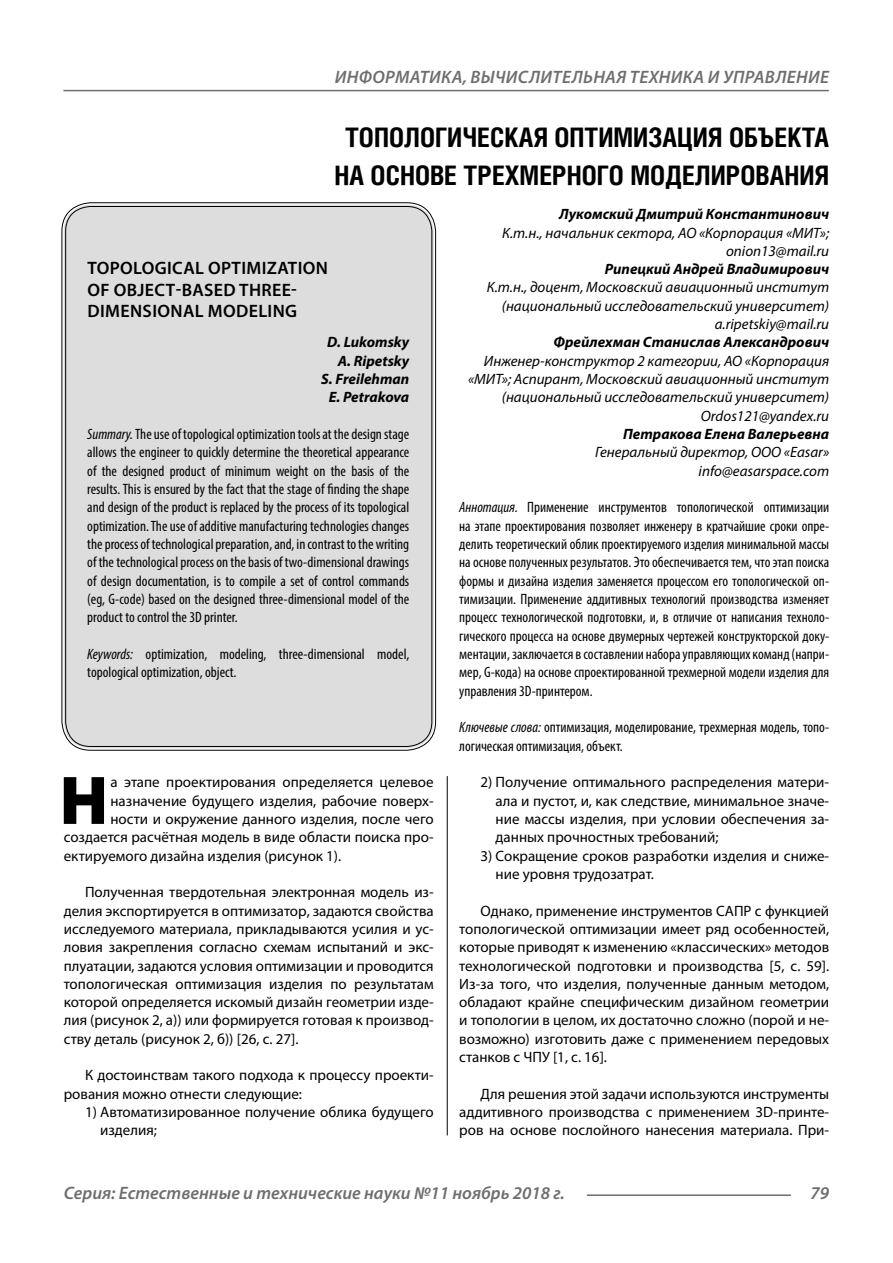
<style>
.page{position:relative;width:893px;height:1263px;background:#fff}
.page>*{position:absolute;margin:0;border:0;box-sizing:border-box;transform-origin:0 0}
.Bukvica{font:900 69.3px "Myriad Pro";color:#000}
.Header{font:700 27px/37.5px "Helios Cond";color:#000;text-align:center}
.t1{font:italic 600 18px "Myriad Pro";letter-spacing:.005em;color:#6e6e6e}
.Header-eng{font:600 18px/21.6px "Myriad Pro";letter-spacing:.02em;color:#000}
.Normal{font:15px/18.3px "Myriad Pro";color:#000;text-align:justify}
.Annotation-rus{font:condensed 15px/18.3px "Myriad Pro";color:#000;text-align:justify}
.Annotation-eng{font:condensed 15px/18.3px "Myriad Pro";color:#000;text-align:justify}
.Author-doc{font:italic 15px/18.3px "Myriad Pro";color:#000;text-align:right}
.Bukvica-2{font:15px "Myriad Pro";color:#000}
.Author{font:italic 700 15px "Myriad Pro";color:#000}
.Author-email{font:italic 15px "Myriad Pro";color:#000}
.Author-eng{font:italic 700 15px "Myriad Pro";color:#000}
.s1{font-style:italic}
</style>
<div class="page">
<hr style="left:447px;top:776px;width:1px;height:359px;background:#000">
<hr style="left:63px;top:90px;width:766px;height:1px;background:#6e6e6e">
<div style="left:64px;top:205px;width:370px;height:543px;background:#ddd;border-radius:27px"></div>
<hr style="left:587px;top:1194px;width:204px;height:2px;background:#6e6e6e">
<p class="t1" style="left:335px;top:66px;width:496px">ИНФОРМАТИКА, ВЫЧИСЛИТЕЛЬНАЯ ТЕХНИКА И УПРАВЛЕНИЕ</p>
<p class="Header" style="left:335px;top:118px;width:496px">ТОПОЛОГИЧЕСКАЯ ОПТИМИЗАЦИЯ ОБЪЕКТА<br>НА ОСНОВЕ ТРЕХМЕРНОГО МОДЕЛИРОВАНИЯ</p>
<p class="Author" style="left:559px;top:204px;width:271px">Лукомский Дмитрий Константинович</p>
<p class="Author-doc" style="left:502px;top:223px;width:329px">К.т.н., начальник сектора, АО «Корпорация «МИТ»;</p>
<p class="Author-email" style="left:726px;top:242px;width:105px">onion13@mail.ru</p>
<p class="Author" style="left:605px;top:259px;width:226px">Рипецкий Андрей Владимирович</p>
<p class="Author-doc" style="left:487px;top:278px;width:344px">К.т.н., доцент, Московский авиационный институт (национальный исследовательский университет)</p>
<p class="Author-email" style="left:715px;top:315px;width:116px">a.ripetskiy@mail.ru</p>
<p class="Author" style="left:553px;top:333px;width:277px">Фрейлехман Станислав Александрович</p>
<p class="Author-doc" style="left:468px;top:351px;width:363px">Инженер-конструктор 2 категории, АО «Корпорация «МИТ»; Аспирант, Московский авиационный институт (национальный исследовательский университет)</p>
<p class="Author-email" style="left:701px;top:406px;width:130px">Ordos121@yandex.ru</p>
<p class="Author" style="left:623px;top:424px;width:208px">Петракова Елена Валерьевна</p>
<p class="Author-doc" style="left:595px;top:443px;width:236px">Генеральный директор, ООО «Easar»</p>
<p class="Author-email" style="left:699px;top:461px;width:132px">info@easarspace.com</p>
<p class="Annotation-rus" style="left:459px;top:498px;width:371px"><span class="s1">Аннотация.</span> Применение инструментов топологической оптимизации на этапе проектирования позволяет инженеру в кратчайшие сроки опре&shy;делить теоретический облик проектируемого изделия минимальной массы на основе полученных результатов. Это обеспечивается тем, что этап поиска формы и дизайна изделия заменяется процессом его топологической оп&shy;тимизации. Применение аддитивных технологий производства изменяет процесс технологической подготовки, и, в отличие от написания техноло&shy;гического процесса на основе двумерных чертежей конструкторской доку&shy;ментации, заключается в составлении набора управляющих команд (напри&shy;мер, G-кода) на основе спроектированной трехмерной модели изделия для управления 3D-принтером.</p>
<p class="Annotation-rus" style="left:459px;top:718px;width:371px"><span class="s1">Ключевые слова:</span> оптимизация, моделирование, трехмерная модель, топо&shy;логическая оптимизация, объект.</p>
<p class="Header-eng" style="left:87px;top:257px;width:242px">TOPOLOGICAL OPTIMIZATION<br>OF OBJECT-BASED THREE-<br>DIMENSIONAL MODELING</p>
<p class="Author-eng" style="left:327px;top:333px;width:84px">D. Lukomsky</p>
<p class="Author-eng" style="left:338px;top:351px;width:73px">A. Ripetsky</p>
<p class="Author-eng" style="left:321px;top:369px;width:90px">S. Freilehman</p>
<p class="Author-eng" style="left:329px;top:388px;width:82px">E. Petrakova</p>
<p class="Annotation-eng" style="left:87px;top:425px;width:324px"><span class="s1">Summary.</span> The use of topological optimization tools at the design stage allows the engineer to quickly determine the theoretical appearance of the designed product of minimum weight on the basis of the results. This is ensured by the fact that the stage of finding the shape and design of the product is replaced by the process of its topological optimization. The use of additive manufacturing technologies changes the process of technological preparation, and, in contrast to the writing of the technological process on the basis of two-dimensional drawings of design documentation, is to compile a set of control commands (eg, G-code) based on the designed three-dimensional model of the product to control the 3D printer.</p>
<p class="Annotation-eng" style="left:87px;top:645px;width:323px"><span class="s1">Keywords:</span> optimization, modeling, three-dimensional model, topological optimization, object.</p>
<p class="Bukvica" style="left:59px;top:754px;width:50px">Н</p>
<p class="Bukvica-2" style="left:110px;top:773px;width:325px">а этапе проектирования определяется целевое</p>
<p class="Bukvica-2" style="left:110px;top:791px;width:325px">назначение будущего изделия, рабочие поверх-</p>
<p class="Bukvica-2" style="left:110px;top:810px;width:325px">ности и окружение данного изделия, после чего</p>
<p class="Bukvica-2" style="left:64px;top:828px;width:371px">создается расчётная модель в виде области поиска про-</p>
<p class="Bukvica-2" style="left:64px;top:846px;width:279px">ектируемого дизайна изделия (рисунок 1).</p>
<p class="Normal" style="left:64px;top:883px;width:371px;text-indent:21px">Полученная твердотельная электронная модель из&shy;делия экспортируется в оптимизатор, задаются свойства исследуемого материала, прикладываются усилия и ус&shy;ловия закрепления согласно схемам испытаний и экс&shy;плуатации, задаются условия оптимизации и проводится топологическая оптимизация изделия по результатам которой определяется искомый дизайн геометрии изде&shy;лия (рисунок 2, а)) или формируется готовая к производ&shy;ству деталь (рисунок 2, б)) [26, с. 27].</p>
<p class="Normal" style="left:64px;top:1066px;width:371px;text-indent:21px">К достоинствам такого подхода к процессу проекти&shy;рования можно отнести следующие:</p>
<p class="Normal" style="left:100px;top:1103px;width:335px;text-indent:-15px">1) Автоматизированное получение облика будущего изделия;</p>
<p class="Normal" style="left:496px;top:773px;width:335px;text-indent:-15px">2) Получение оптимального распределения матери&shy;ала и пустот, и, как следствие, минимальное значе&shy;ние массы изделия, при условии обеспечения за&shy;данных прочностных требований;</p>
<p class="Normal" style="left:496px;top:846px;width:335px;text-indent:-15px">3) Сокращение сроков разработки изделия и сниже&shy;ние уровня трудозатрат.</p>
<p class="Normal" style="left:459px;top:901px;width:371px;text-indent:21px">Однако, применение инструментов САПР с функцией топологической оптимизации имеет ряд особенностей, которые приводят к изменению «классических» методов технологической подготовки и производства [5, с. 59].<br>Из-за того, что изделия, полученные данным методом, обладают крайне специфическим дизайном геометрии и топологии в целом, их достаточно сложно (порой и не&shy;возможно) изготовить даже с применением передовых станков с ЧПУ [1, с. 16].</p>
<p class="Normal" style="left:459px;top:1084px;width:371px;text-indent:21px">Для решения этой задачи используются инструменты аддитивного производства с применением 3D-принте&shy;ров на основе послойного нанесения материала. При-</p>
<p class="t1" style="left:64px;top:1182px;width:503px">Серия: Естественные и технические науки №11 ноябрь 2018 г.</p>
<p class="t1" style="left:810px;top:1182px;width:20px">79</p>
</div>
